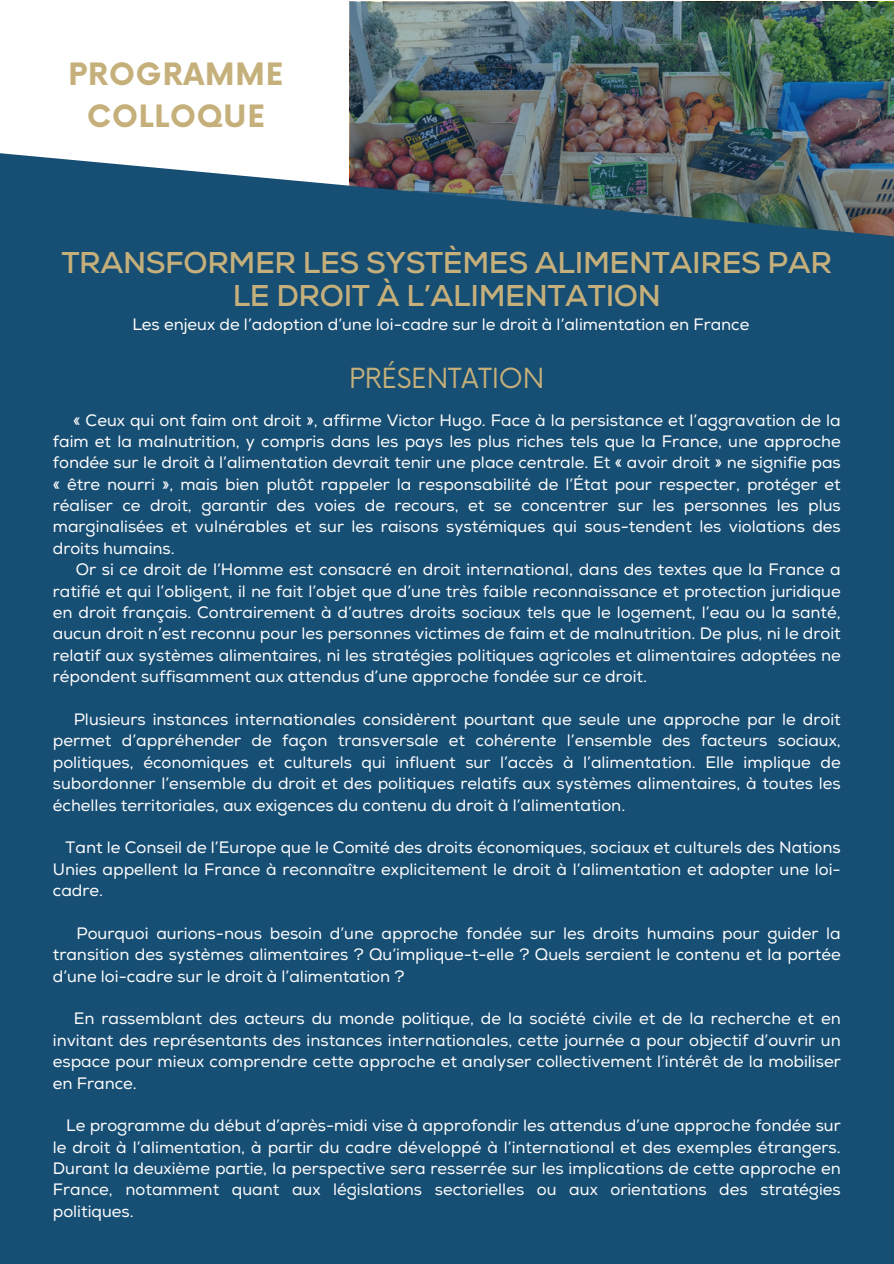
<style>
.page{position:relative;width:894px;height:1264px;background:#fff}
.page>*{position:absolute;margin:0;border:0;box-sizing:border-box;transform-origin:0 0}
.t1{font:700 30px/32.7px "Nexa";letter-spacing:-.015em;color:#c5af7a;text-align:center}
.t2{font:700 30px/42.8px "Now";letter-spacing:.03em;color:#c5af7a;text-align:center}
.t3{font:27px "Now";letter-spacing:-.015em;color:#c5af7a}
.t4{font:16.5px/21.3px "Nexa";color:#fff;text-align:justify}
</style>
<div class="page">
<img style="left:350px;top:2px;width:542px;height:141px">
<div style="left:0;top:143px;width:893px;height:1120px;background:#174e74"></div>
<p class="t2" style="left:69px;top:54px;width:216px">PROGRAMME<br>COLLOQUE</p>
<h1 class="t1" style="left:61px;top:248px;width:772px">TRANSFORMER LES SYSTÈMES ALIMENTAIRES PAR<br>LE DROIT À L’ALIMENTATION</h1>
<p class="t4" style="left:132px;top:314px;width:618px">Les enjeux de l’adoption d’une loi-cadre sur le droit à l’alimentation en France</p>
<p class="t3" style="left:349px;top:363px;width:196px">PRÉSENTATION</p>
<p class="t4" style="left:53px;top:410px;width:789px;text-indent:20px">« Ceux qui ont faim ont droit », affirme Victor Hugo. Face à la persistance et l’aggravation de la faim et la malnutrition, y compris dans les pays les plus riches tels que la France, une approche fondée sur le droit à l’alimentation devrait tenir une place centrale. Et « avoir droit » ne signifie pas « être nourri », mais bien plutôt rappeler la responsabilité de l’État pour respecter, protéger et réaliser ce droit, garantir des voies de recours, et se concentrer sur les personnes les plus marginalisées et vulnérables et sur les raisons systémiques qui sous-tendent les violations des droits humains.</p>
<p class="t4" style="left:53px;top:559px;width:789px;text-indent:23px">Or si ce droit de l’Homme est consacré en droit international, dans des textes que la France a ratifié et qui l’obligent, il ne fait l’objet que d’une très faible reconnaissance et protection juridique en droit français. Contrairement à d’autres droits sociaux tels que le logement, l’eau ou la santé, aucun droit n’est reconnu pour les personnes victimes de faim et de malnutrition. De plus, ni le droit relatif aux systèmes alimentaires, ni les stratégies politiques agricoles et alimentaires adoptées ne répondent suffisamment aux attendus d’une approche fondée sur ce droit.</p>
<p class="t4" style="left:53px;top:709px;width:789px;text-indent:21px">Plusieurs instances internationales considèrent pourtant que seule une approche par le droit permet d’appréhender de façon transversale et cohérente l’ensemble des facteurs sociaux, politiques, économiques et culturels qui influent sur l’accès à l’alimentation. Elle implique de subordonner l’ensemble du droit et des politiques relatifs aux systèmes alimentaires, à toutes les échelles territoriales, aux exigences du contenu du droit à l’alimentation.</p>
<p class="t4" style="left:53px;top:837px;width:789px;text-indent:13px">Tant le Conseil de l’Europe que le Comité des droits économiques, sociaux et culturels des Nations Unies appellent la France à reconnaître explicitement le droit à l’alimentation et adopter une loi&shy;cadre.</p>
<p class="t4" style="left:53px;top:923px;width:789px;text-indent:24px">Pourquoi aurions-nous besoin d’une approche fondée sur les droits humains pour guider la transition des systèmes alimentaires ? Qu’implique-t-elle ? Quels seraient le contenu et la portée d’une loi-cadre sur le droit à l’alimentation ?</p>
<p class="t4" style="left:53px;top:1008px;width:789px;text-indent:21px">En rassemblant des acteurs du monde politique, de la société civile et de la recherche et en invitant des représentants des instances internationales, cette journée a pour objectif d’ouvrir un espace pour mieux comprendre cette approche et analyser collectivement l’intérêt de la mobiliser en France.</p>
<p class="t4" style="left:53px;top:1115px;width:789px;text-indent:13px">Le programme du début d’après-midi vise à approfondir les attendus d’une approche fondée sur le droit à l’alimentation, à partir du cadre développé à l’international et des exemples étrangers.<br>Durant la deuxième partie, la perspective sera resserrée sur les implications de cette approche en France, notamment quant aux législations sectorielles ou aux orientations des stratégies politiques.</p>
</div>
